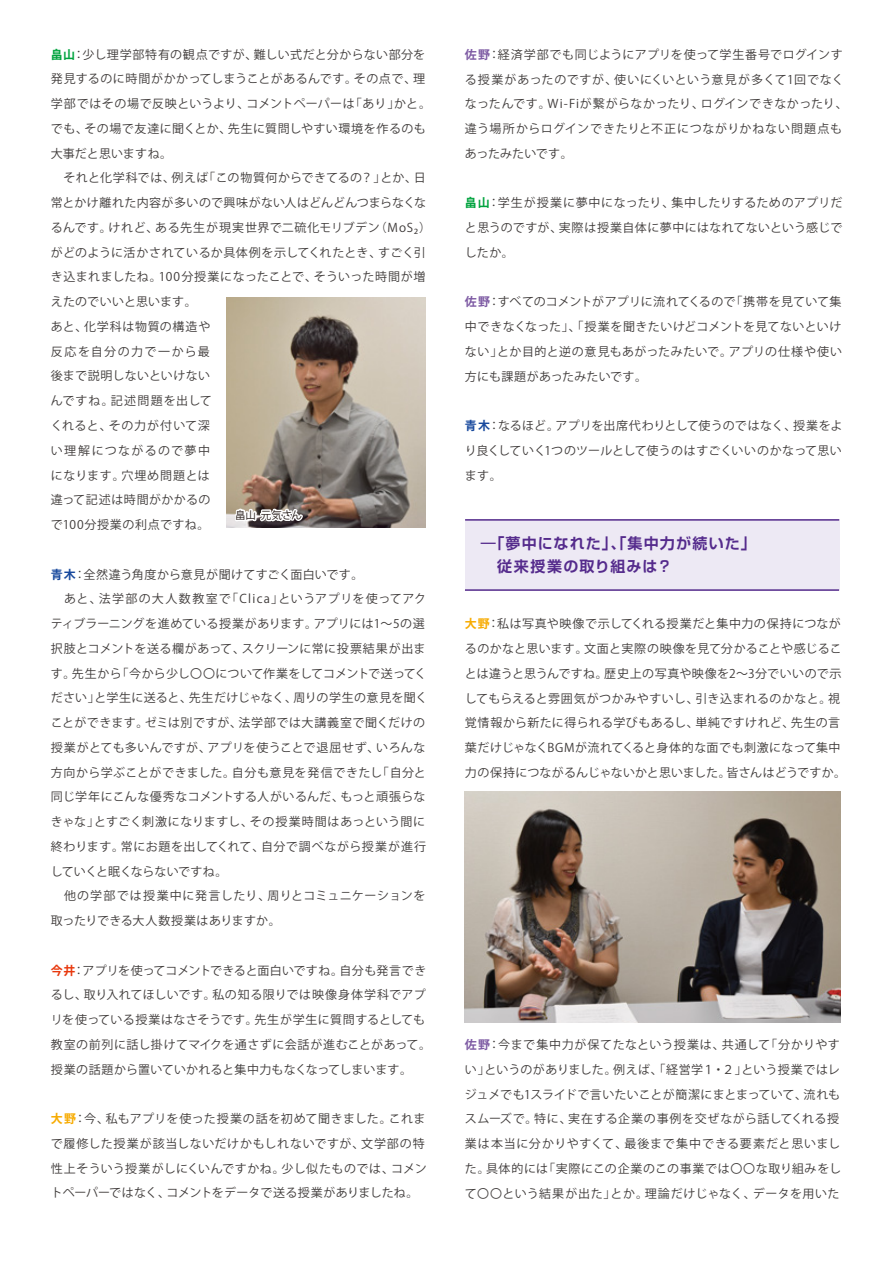
<style>
.page{position:relative;width:872px;height:1263px;background:#fff}
.page>*{position:absolute;margin:0;border:0;box-sizing:border-box;transform-origin:0 0}
.t1{font:700 15px/22.5px "Shin Go Pro De";letter-spacing:.075em;color:#552b8c}
.t2{font:12px/24.8px "Koz Go Pro";letter-spacing:.03em;color:#3e3a39}
.t3{font:10.5px "Koz Go Pro";letter-spacing:-.03em;color:#3e3a39}
.s1{font-weight:700;color:#00a33e}
.s2{font-weight:700;color:#18499d}
.s3{font-weight:700;color:#e8380d}
.s4{font-weight:700;color:#f7ab00}
.s5{font-weight:700;color:#7d5aa3}
</style>
<div class="page">
<div style="left:465px;top:520px;width:374px;height:70px;background:#ede9f4"></div>
<hr style="left:465px;top:589px;width:374px;height:2px;background:#552b8c">
<hr style="left:465px;top:519px;width:374px;height:2px;background:#552b8c">
<img style="left:227px;top:298px;width:198px;height:230px">
<img style="left:465px;top:792px;width:375px;height:230px">
<svg style="left:233px;top:506px;width:72px;height:18px"></svg>
<p class="t2" style="left:51px;top:42px;width:382px"><span class="s1">畠山</span>：少し理学部特有の観点ですが、難しい式だと分からない部分を発見するのに時間がかかってしまうことがあるんです。その点で、理学部ではその場で反映というより、コメントペーパーは「あり」かと。でも、その場で友達に聞くとか、先生に質問しやすい環境を作るのも大事だと思いますね。</p>
<p class="t2" style="left:51px;top:166px;width:382px;text-indent:13px">それと化学科では、例えば「この物質何からできてるの？」とか、日常とかけ離れた内容が多いので興味がない人はどんどんつまらなくなるんです。けれど、ある先生が現実世界で二硫化モリブデン（MoS₂）がどのように活かされているか具体例を示してくれたとき、すごく引き込まれましたね。100分授業になったことで、そういった時間が増えたのでいいと思います。<br>あと、化学科は物質の構造や<br>反応を自分の力で一から最<br>後まで説明しないといけない<br>んですね。記述問題を出して<br>くれると、その力が付いて深<br>い理解につながるので夢中<br>になります。穴埋め問題とは<br>違って記述は時間がかかるの<br>で100分授業の利点ですね。</p>
<p class="t2" style="left:51px;top:562px;width:378px"><span class="s2">青木</span>：全然違う角度から意見が聞けてすごく面白いです。<br>　あと、法学部の大人数教室で「Clica」というアプリを使ってアクティブラーニングを進めている授業があります。アプリには1～5の選択肢とコメントを送る欄があって、スクリーンに常に投票結果が出ます。先生から「今から少し〇〇について作業をしてコメントで送ってください」と学生に送ると、先生だけじゃなく、周りの学生の意見を聞くことができます。ゼミは別ですが、法学部では大講義室で聞くだけの授業がとても多いんですが、アプリを使うことで退屈せず、いろんな方向から学ぶことができました。自分も意見を発信できたし「自分と同じ学年にこんな優秀なコメントする人がいるんだ、もっと頑張らなきゃな」とすごく刺激になりますし、その授業時間はあっという間に終わります。常にお題を出してくれて、自分で調べながら授業が進行していくと眠くならないですね。<br>　他の学部では授業中に発言したり、周りとコミュニケーションを取ったりできる大人数授業はありますか。</p>
<p class="t2" style="left:51px;top:958px;width:382px"><span class="s3">今井</span>：アプリを使ってコメントできると面白いですね。自分も発言できるし、取り入れてほしいです。私の知る限りでは映像身体学科でアプリを使っている授業はなさそうです。先生が学生に質問するとしても教室の前列に話し掛けてマイクを通さずに会話が進むことがあって。授業の話題から置いていかれると集中力もなくなってしまいます。</p>
<p class="t2" style="left:51px;top:1107px;width:377px"><span class="s4">大野</span>：今、私もアプリを使った授業の話を初めて聞きました。これまで履修した授業が該当しないだけかもしれないですが、文学部の特性上そういう授業がしにくいんですかね。少し似たものでは、コメントペーパーではなく、コメントをデータで送る授業がありましたね。</p>
<p class="t3" style="left:235px;top:508px;width:68px">畠山 元気さん</p>
<p class="t2" style="left:465px;top:42px;width:384px"><span class="s5">佐野</span>：経済学部でも同じようにアプリを使って学生番号でログインする授業があったのですが、使いにくいという意見が多くて1回でなくなったんです。Wi-Fiが繋がらなかったり、ログインできなかったり、違う場所からログインできたりと不正につながりかねない問題点もあったみたいです。</p>
<p class="t2" style="left:465px;top:191px;width:379px;text-align:justify"><span class="s1">畠山</span>：学生が授業に夢中になったり、集中したりするためのアプリだと思うのですが、実際は授業自体に夢中にはなれてないという感じでしたか。</p>
<p class="t2" style="left:465px;top:290px;width:378px;text-align:justify"><span class="s5">佐野</span>：すべてのコメントがアプリに流れてくるので「携帯を見ていて集中できなくなった」、「授業を聞きたいけどコメントを見てないといけない」とか目的と逆の意見もあがったみたいで。アプリの仕様や使い方にも課題があったみたいです。</p>
<p class="t2" style="left:465px;top:414px;width:379px;text-align:justify"><span class="s2">青木</span>：なるほど。アプリを出席代わりとして使うのではなく、授業をより良くしていく1つのツールとして使うのはすごくいいのかなって思います。</p>
<p class="t1" style="left:481px;top:531px;width:276px">―「夢中になれた」、「集中力が続いた」　従来授業の取り組みは？</p>
<p class="t2" style="left:465px;top:612px;width:383px"><span class="s4">大野</span>：私は写真や映像で示してくれる授業だと集中力の保持につながるのかなと思います。文面と実際の映像を見て分かることや感じることは違うと思うんですね。歴史上の写真や映像を2～3分でいいので示してもらえると雰囲気がつかみやすいし、引き込まれるのかなと。視覚情報から新たに得られる学びもあるし、単純ですけれど、先生の言葉だけじゃなくBGMが流れてくると身体的な面でも刺激になって集中力の保持につながるんじゃないかと思いました。皆さんはどうですか。</p>
<p class="t2" style="left:465px;top:1032px;width:377px"><span class="s5">佐野</span>：今まで集中力が保てたなという授業は、共通して「分かりやすい」というのがありました。例えば、「経営学１・２」という授業ではレジュメでも1スライドで言いたいことが簡潔にまとまっていて、流れもスムーズで。特に、実在する企業の事例を交ぜながら話してくれる授業は本当に分かりやすくて、最後まで集中できる要素だと思いました。具体的には「実際にこの企業のこの事業では〇〇な取り組みをして〇〇という結果が出た」とか。理論だけじゃなく、データを用いた</p>
</div>
